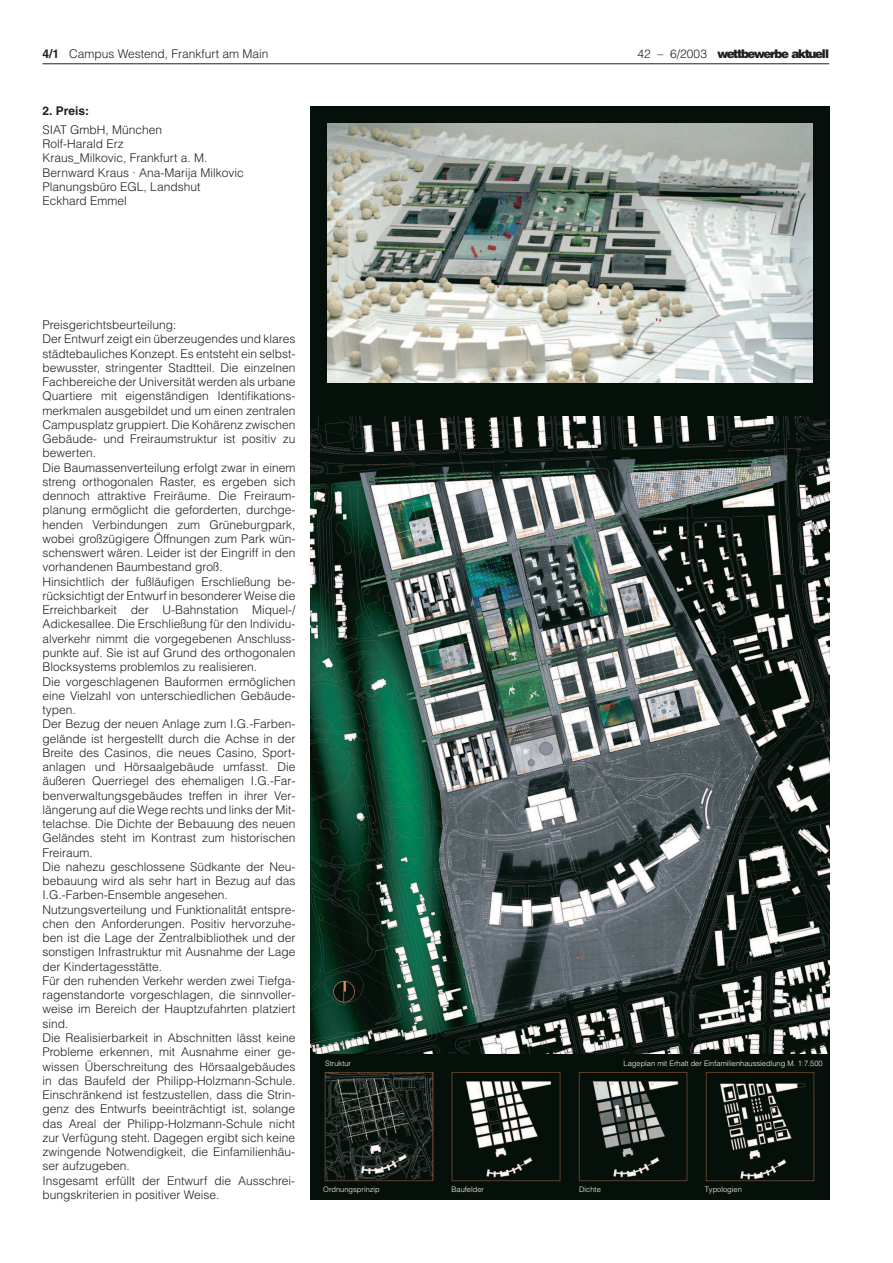
<style>
.page{position:relative;width:893px;height:1263px;background:#fff}
.page>*{position:absolute;margin:0;border:0;box-sizing:border-box;transform-origin:0 0}
.t1{font:300 12px/14.2px "Helvetica";color:#231f20}
.t2{font:900 12px "Helvetica";letter-spacing:-.115em;color:#231f20}
.t3{font:700 12px "Helvetica";color:#231f20}
.t4{font:300 7.5px "Helvetica";color:#fff}
.s1{font-weight:700}
.s2{font-weight:300}
</style>
<div class="page">
<hr style="left:43px;top:64px;width:786px;height:1px;background:#231f20">
<div style="left:310px;top:107px;width:519px;height:310px;background:#06100a"></div>
<img style="left:310px;top:417px;width:519px;height:637px">
<img style="left:327px;top:123px;width:485px;height:260px">
<svg style="left:310px;top:1054px;width:519px;height:145px;background:#1f2721"></svg>
<p class="t1" style="left:42px;top:46px;width:228px"><span class="s1">4/1</span> Campus Westend, Frankfurt am Main</p>
<p class="t2" style="left:638px;top:46px;width:193px"><span class="s2">42 – 6/2003</span> wettbewerbe aktuell</p>
<p class="t3" style="left:43px;top:106px;width:48px">2. Preis:</p>
<p class="t1" style="left:43px;top:123px;width:203px">SIAT GmbH, München<br>Rolf-Harald Erz<br>Kraus_Milkovic, Frankfurt a. M.<br>Bernward Kraus · Ana-Marija Milkovic<br>Planungsbüro EGL, Landshut<br>Eckhard Emmel</p>
<p class="t1" style="left:42px;top:318px;width:255px">Preisgerichtsbeurteilung:<br>Der Entwurf zeigt ein überzeugendes und klares städtebauliches Konzept. Es entsteht ein selbst&shy;bewusster, stringenter Stadtteil. Die einzelnen Fachbereiche der Universität werden als urbane Quartiere mit eigenständigen Identifikations&shy;merkmalen ausgebildet und um einen zentralen Campusplatz gruppiert. Die Kohärenz zwischen Gebäude- und Freiraumstruktur ist positiv zu bewerten.<br>Die Baumassenverteilung erfolgt zwar in einem streng orthogonalen Raster, es ergeben sich dennoch attraktive Freiräume. Die Freiraum&shy;planung ermöglicht die geforderten, durchge&shy;henden Verbindungen zum Grüneburgpark, wobei großzügigere Öffnungen zum Park wün&shy;schenswert wären. Leider ist der Eingriff in den vorhandenen Baumbestand groß.<br>Hinsichtlich der fußläufigen Erschließung be&shy;rücksichtigt der Entwurf in besonderer Weise die Erreichbarkeit der U-Bahnstation Miquel-/ Adickesallee. Die Erschließung für den Individu&shy;alverkehr nimmt die vorgegebenen Anschluss&shy;punkte auf. Sie ist auf Grund des orthogonalen Blocksystems problemlos zu realisieren.<br>Die vorgeschlagenen Bauformen ermöglichen eine Vielzahl von unterschiedlichen Gebäude&shy;typen.<br>Der Bezug der neuen Anlage zum I.G.-Farben&shy;gelände ist hergestellt durch die Achse in der Breite des Casinos, die neues Casino, Sport&shy;anlagen und Hörsaalgebäude umfasst. Die äußeren Querriegel des ehemaligen I.G.-Far&shy;benverwaltungsgebäudes treffen in ihrer Ver&shy;längerung auf die Wege rechts und links der Mit&shy;telachse. Die Dichte der Bebauung des neuen Geländes steht im Kontrast zum historischen Freiraum.<br>Die nahezu geschlossene Südkante der Neu&shy;bebauung wird als sehr hart in Bezug auf das I.G.-Farben-Ensemble angesehen.<br>Nutzungsverteilung und Funktionalität entspre&shy;chen den Anforderungen. Positiv hervorzuhe&shy;ben ist die Lage der Zentralbibliothek und der sonstigen Infrastruktur mit Ausnahme der Lage der Kindertagesstätte.<br>Für den ruhenden Verkehr werden zwei Tiefga&shy;ragenstandorte vorgeschlagen, die sinnvoller&shy;weise im Bereich der Hauptzufahrten platziert sind.<br>Die Realisierbarkeit in Abschnitten lässt keine Probleme erkennen, mit Ausnahme einer ge&shy;wissen Überschreitung des Hörsaalgebäudes in das Baufeld der Philipp-Holzmann-Schule.<br>Einschränkend ist festzustellen, dass die Strin&shy;genz des Entwurfs beeinträchtigt ist, solange das Areal der Philipp-Holzmann-Schule nicht zur Verfügung steht. Dagegen ergibt sich keine zwingende Notwendigkeit, die Einfamilienhäu&shy;ser aufzugeben.<br>Insgesamt erfüllt der Entwurf die Ausschrei&shy;bungskriterien in positiver Weise.</p>
<p class="t4" style="left:325px;top:1059px;width:27px">Struktur</p>
<p class="t4" style="left:624px;top:1059px;width:201px">Lageplan mit Erhalt der Einfamilienhaussiedlung M. 1:7.500</p>
<p class="t4" style="left:323px;top:1185px;width:58px">Ordnungsprinzip</p>
<p class="t4" style="left:452px;top:1185px;width:34px">Baufelder</p>
<p class="t4" style="left:579px;top:1185px;width:23px">Dichte</p>
<p class="t4" style="left:705px;top:1185px;width:39px">Typologien</p>
</div>
